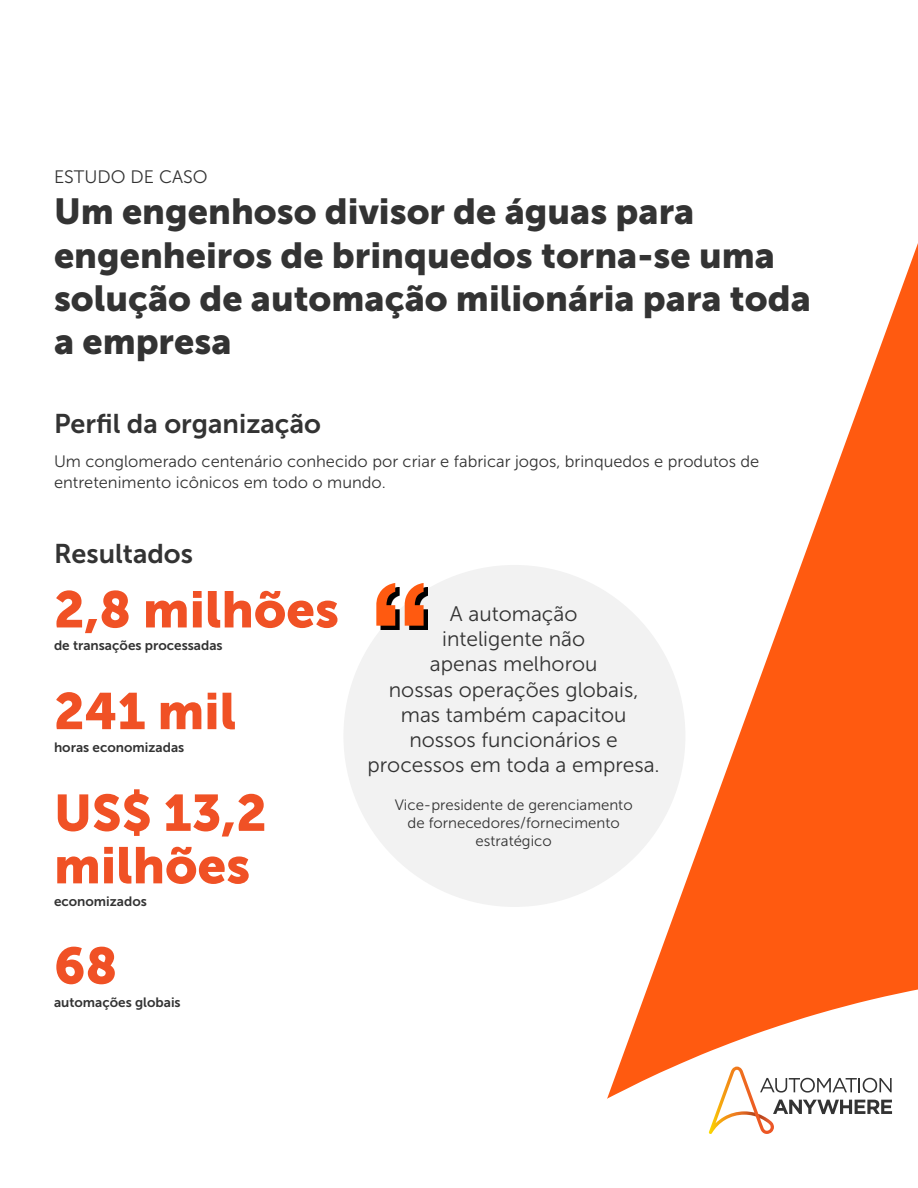
<style>
.page{position:relative;width:918px;height:1188px;background:#fff}
.page>*{position:absolute;margin:0;border:0;box-sizing:border-box;transform-origin:0 0}
.Benefits_Number{font:51px/52.5px "Museo Sans 900";color:#f05125}
.t1{font:36px/43.2px "Museo Sans 900";color:#333}
.t2{font:27px "Museo Sans 700";color:#333}
.t3{font:21px/25.2px "Museo Sans 300";color:#333;text-align:center}
.Case_Study_Eyebrow{font:18px "Museo Sans 300";color:#333}
.Body{font:16.5px/21px "Museo Sans 300";color:#333}
.Quote_Title___Company{font:15px/18px "Museo Sans 300";color:#333;text-align:center}
.Benefits_Description{font:13.5px "Museo Sans 700";color:#333}
</style>
<div class="page">
<svg style="left:605px;top:243px;width:313px;height:725px"></svg>
<div style="left:343px;top:565px;width:342px;height:342px;background:#f2f2f2;border-radius:50%"></div>
<svg style="left:381px;top:587px;width:47px;height:43px"></svg>
<svg style="left:376px;top:583px;width:48px;height:43px"></svg>
<svg style="left:607px;top:968px;width:311px;height:165px"></svg>
<svg style="left:709px;top:1067px;width:183px;height:67px"></svg>
<p class="Case_Study_Eyebrow" style="left:54px;top:167px;width:155px">ESTUDO DE CASO</p>
<p class="t1" style="left:54px;top:190px;width:758px">Um engenhoso divisor de águas para engenheiros de brinquedos torna-se uma solução de automação milionária para toda a empresa</p>
<h1 class="t2" style="left:54px;top:408px;width:269px">Perfil da organização</h1>
<p class="Body" style="left:54px;top:451px;width:707px">Um conglomerado centenário conhecido por criar e fabricar jogos, brinquedos e produtos de entretenimento icônicos em todo o mundo.</p>
<h1 class="t2" style="left:54px;top:539px;width:140px">Resultados</h1>
<p class="Benefits_Number" style="left:54px;top:583px;width:287px">2,8 milhões</p>
<p class="Benefits_Description" style="left:54px;top:638px;width:170px">de transações processadas</p>
<p class="Benefits_Number" style="left:54px;top:685px;width:184px">241 mil</p>
<p class="Benefits_Description" style="left:54px;top:740px;width:132px">horas economizadas</p>
<p class="Benefits_Number" style="left:54px;top:787px;width:214px">US$ 13,2 milhões</p>
<p class="Benefits_Description" style="left:54px;top:894px;width:94px">economizados</p>
<p class="Benefits_Number" style="left:54px;top:939px;width:65px">68</p>
<p class="Benefits_Description" style="left:54px;top:994px;width:128px">automações globais</p>
<p class="t3" style="left:368px;top:601px;width:294px">A automação<br>inteligente não<br>apenas melhorou<br>nossas operações globais, mas também capacitou nossos funcionários e processos em toda a empresa.</p>
<p class="Quote_Title___Company" style="left:395px;top:796px;width:239px">Vice-presidente de gerenciamento de fornecedores/fornecimento estratégico</p>
</div>
